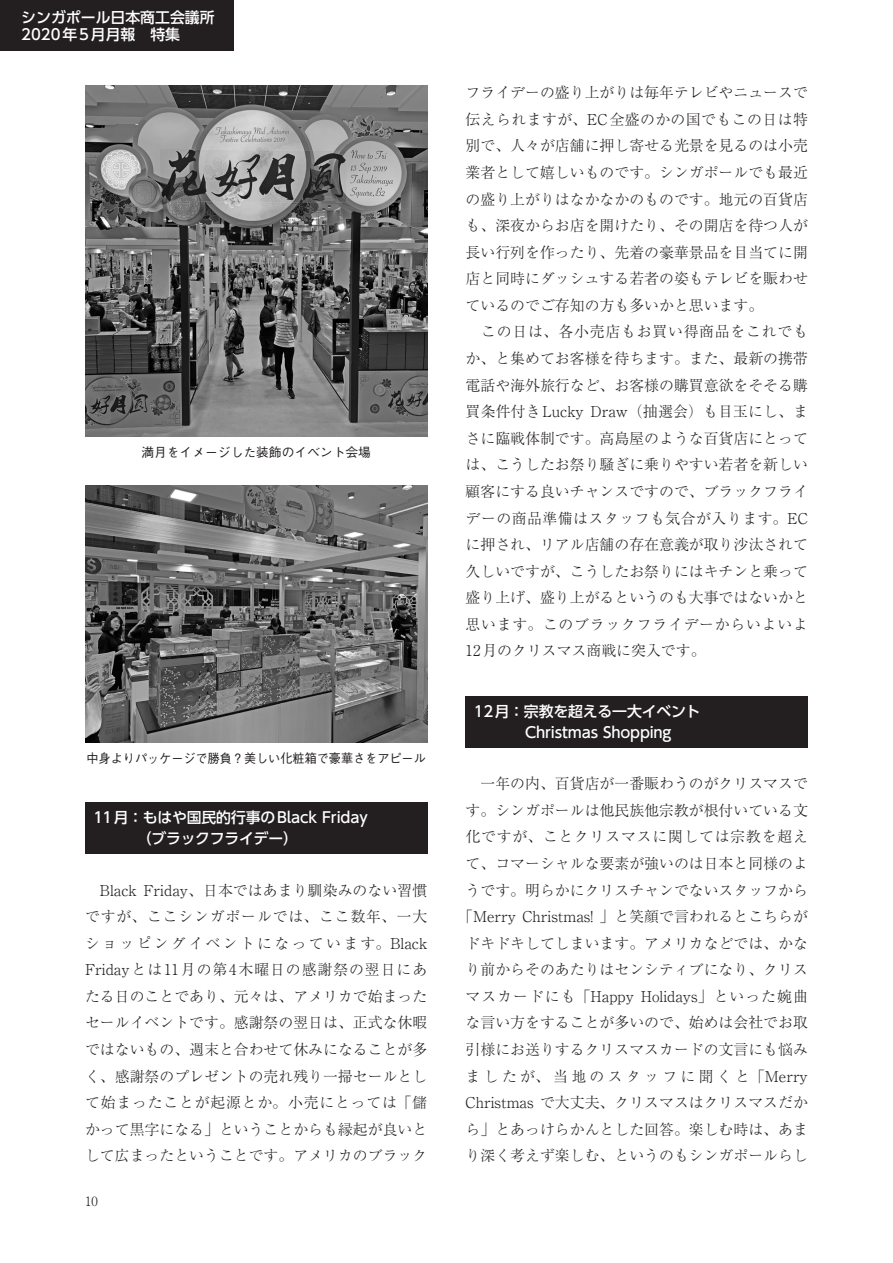
<style>
.page{position:relative;width:893px;height:1263px;background:#fff}
.page>*{position:absolute;margin:0;border:0;box-sizing:border-box;transform-origin:0 0}
.t1{font:300 14.85px/26.5px "Ryumin Pr 6";color:#231f20;text-align:justify}
.t2{font:500 14.85px/21.3px "UD Shin Go Pr 6";letter-spacing:-.01em;color:#fff}
.t3{font:500 12.75px "Gothic BBB Pro";color:#231f20;scale:.95 1}
.t4{font:500 12.75px "Gothic BBB Pro";color:#231f20}
.t5{font:300 12.75px "Ryumin Pr 6";color:#231f20}
</style>
<div class="page">
<div style="left:0;top:0;width:234px;height:51px;background:#231f20"></div>
<img style="left:85px;top:86px;width:342px;height:350px">
<img style="left:85px;top:486px;width:342px;height:256px">
<div style="left:85px;top:803px;width:342px;height:51px;background:#231f20"></div>
<div style="left:466px;top:696px;width:342px;height:51px;background:#231f20"></div>
<p class="t2" style="left:21px;top:8px;width:195px;line-height:17px">シンガポール日本商工会議所<br>2020年5月月報　特集</p>
<p class="t4" style="left:141px;top:442px;width:231px">満月をイメージした装飾のイベント会場</p>
<p class="t3" style="left:87px;top:748px;width:359px">中身よりパッケージで勝負？美しい化粧箱で豪華さをアピール</p>
<p class="t2" style="left:137px;top:806px;width:232px;text-indent:-43px">11月：もはや国民的行事のBlack Friday（ブラックフライデー）</p>
<p class="t1" style="left:85px;top:876px;width:344px">　Black Friday、日本ではあまり馴染みのない習慣ですが、ここシンガポールでは、ここ数年、一大ショッピングイベントになっています。Black Fridayとは11月の第4木曜日の感謝祭の翌日にあたる日のことであり、元々は、アメリカで始まったセールイベントです。感謝祭の翌日は、正式な休暇ではないもの、週末と合わせて休みになることが多く、感謝祭のプレゼントの売れ残り一掃セールとして始まったことが起源とか。小売にとっては「儲かって黒字になる」ということからも縁起が良いとして広まったということです。アメリカのブラック</p>
<p class="t5" style="left:85px;top:1191px;width:14px">10</p>
<p class="t1" style="left:466px;top:78px;width:344px;text-align:left">フライデーの盛り上がりは毎年テレビやニュースで伝えられますが、EC全盛のかの国でもこの日は特別で、人々が店舗に押し寄せる光景を見るのは小売業者として嬉しいものです。シンガポールでも最近の盛り上がりはなかなかのものです。地元の百貨店も、深夜からお店を開けたり、その開店を待つ人が長い行列を作ったり、先着の豪華景品を目当てに開店と同時にダッシュする若者の姿もテレビを賑わせているのでご存知の方も多いかと思います。<br>　この日は、各小売店もお買い得商品をこれでもか、と集めてお客様を待ちます。また、最新の携帯電話や海外旅行など、お客様の購買意欲をそそる購買条件付きLucky Draw（抽選会）も目玉にし、まさに臨戦体制です。高島屋のような百貨店にとっては、こうしたお祭り騒ぎに乗りやすい若者を新しい顧客にする良いチャンスですので、ブラックフライデーの商品準備はスタッフも気合が入ります。ECに押され、リアル店舗の存在意義が取り沙汰されて久しいですが、こうしたお祭りにはキチンと乗って盛り上げ、盛り上がるというのも大事ではないかと思います。このブラックフライデーからいよいよ<br>12月のクリスマス商戦に突入です。</p>
<p class="t2" style="left:525px;top:700px;width:177px;text-indent:-51px">12月：宗教を超える一大イベント<br>Christmas Shopping</p>
<p class="t1" style="left:458px;top:769px;width:351px;text-align:center">　一年の内、百貨店が一番賑わうのがクリスマスです。シンガポールは他民族他宗教が根付いている文化ですが、ことクリスマスに関しては宗教を超えて、コマーシャルな要素が強いのは日本と同様のようです。明らかにクリスチャンでないスタッフから「Merry Christmas! 」と笑顔で言われるとこちらがドキドキしてしまいます。アメリカなどでは、かなり前からそのあたりはセンシティブになり、クリスマスカードにも「Happy Holidays」といった婉曲な言い方をすることが多いので、始めは会社でお取引様にお送りするクリスマスカードの文言にも悩みましたが、当地のスタッフに聞くと「Merry<br>Christmas で大丈夫、クリスマスはクリスマスだから」とあっけらかんとした回答。楽しむ時は、あまり深く考えず楽しむ、というのもシンガポールらし</p>
</div>
